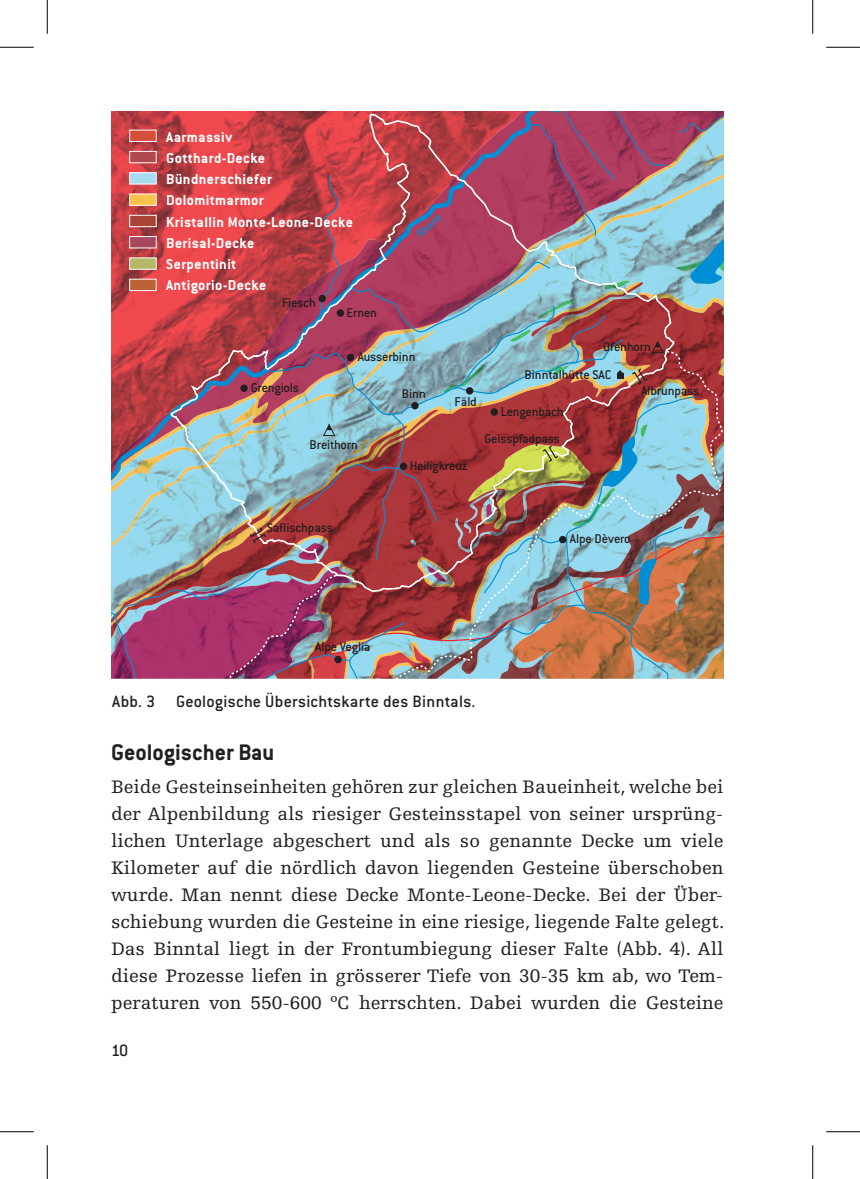
<style>
.page{position:relative;width:860px;height:1179px;background:#fff}
.page>*{position:absolute;margin:0;border:0;box-sizing:border-box;transform-origin:0 0}
.t1{font:700 24.75px "Conduit ITC";color:#231f20}
.t2{font:19.12px/27px "Egyptienne F";color:#231f20;text-align:justify}
.t3{font:500 18px "Conduit ITC";letter-spacing:.01em;color:#231f20}
.t4{font:700 15.75px/21.2px "Conduit ITC";letter-spacing:.025em;color:#fff}
.t5{font:500 13.95px "Conduit ITC";letter-spacing:-.01em;color:#231f20}
.t6{font:500 12.38px "Conduit ITC";color:#008fd5}
</style>
<div class="page">
<svg style="left:111px;top:111px;width:612px;height:568px;background:#a56d75"></svg>
<div style="left:129px;top:172px;width:28px;height:13px;background:#a7dcf0;border:1px solid #fff"></div>
<div style="left:129px;top:130px;width:28px;height:12px;background:#d44e39;border:1px solid #fff"></div>
<div style="left:129px;top:151px;width:28px;height:12px;background:#b0494f;border:1px solid #fff"></div>
<div style="left:129px;top:236px;width:28px;height:12px;background:#a8485f;border:1px solid #fff"></div>
<div style="left:129px;top:193px;width:28px;height:13px;background:#fcc24a;border:1px solid #fff"></div>
<div style="left:129px;top:215px;width:28px;height:12px;background:#a64435;border:1px solid #fff"></div>
<div style="left:129px;top:257px;width:28px;height:13px;background:#b5b867;border:1px solid #fff"></div>
<div style="left:129px;top:279px;width:28px;height:12px;background:#bb6237;border:1px solid #fff"></div>
<hr style="left:0;top:47px;width:34px;height:1px;background:#000">
<hr style="left:826px;top:47px;width:34px;height:1px;background:#000">
<hr style="left:0;top:1131px;width:34px;height:1px;background:#000">
<hr style="left:826px;top:1131px;width:34px;height:1px;background:#000">
<hr style="left:47px;top:0;width:1px;height:34px;background:#000">
<hr style="left:47px;top:1145px;width:1px;height:34px;background:#000">
<hr style="left:812px;top:0;width:1px;height:34px;background:#000">
<hr style="left:812px;top:1145px;width:1px;height:34px;background:#000">
<p class="t4" style="left:166px;top:126px;width:188px">Aarmassiv<br>Gotthard-Decke<br>Bündnerschiefer<br>Dolomitmarmor<br>Kristallin Monte-Leone-Decke<br>Berisal-Decke<br>Serpentinit<br>Antigorio-Decke</p>
<p class="t5" style="left:282px;top:295px;width:35px">Fiesch</p>
<p class="t5" style="left:347px;top:305px;width:32px">Ernen</p>
<p class="t6" style="left:413px;top:230px;width:31px;rotate:-42deg">Rhone</p>
<p class="t5" style="left:251px;top:380px;width:50px">Grengiols</p>
<p class="t5" style="left:358px;top:349px;width:59px">Ausserbinn</p>
<p class="t5" style="left:402px;top:386px;width:25px">Binn</p>
<p class="t5" style="left:310px;top:436px;width:50px">Breithorn</p>
<p class="t5" style="left:454px;top:394px;width:24px">Fäld</p>
<p class="t5" style="left:410px;top:458px;width:60px">Heiligkreuz</p>
<p class="t5" style="left:603px;top:338px;width:49px">Ofenhorn</p>
<p class="t5" style="left:641px;top:383px;width:60px">Albrunpass</p>
<p class="t5" style="left:525px;top:367px;width:88px">Binntalhütte SAC</p>
<p class="t5" style="left:501px;top:404px;width:64px">Lengenbach</p>
<p class="t5" style="left:484px;top:431px;width:77px">Geisspfadpass</p>
<p class="t5" style="left:267px;top:520px;width:68px">Saflischpass</p>
<p class="t5" style="left:570px;top:531px;width:62px">Alpe Dèvero</p>
<p class="t5" style="left:315px;top:639px;width:57px">Alpe Veglia</p>
<p class="t3" style="left:112px;top:691px;width:365px">Abb. 3 Geologische Übersichtskarte des Binntals.</p>
<p class="t1" style="left:111px;top:737px;width:165px">Geologischer Bau</p>
<p class="t2" style="left:111px;top:773px;width:615px">Beide Gesteinseinheiten gehören zur gleichen Baueinheit, welche bei der Alpenbildung als riesiger Gesteinsstapel von seiner ursprüng&shy;lichen Unterlage abgeschert und als so genannte Decke um viele Kilometer auf die nördlich davon liegenden Gesteine überschoben wurde. Man nennt diese Decke Monte-Leone-Decke. Bei der Über&shy;schiebung wurden die Gesteine in eine riesige, liegende Falte gelegt.<br>Das Binntal liegt in der Frontumbiegung dieser Falte (Abb. 4). All diese Prozesse liefen in grösserer Tiefe von 30-35 km ab, wo Tem&shy;peraturen von 550-600 ºC herrschten. Dabei wurden die Gesteine</p>
<p class="t3" style="left:111px;top:1040px;width:19px">10</p>
</div>
